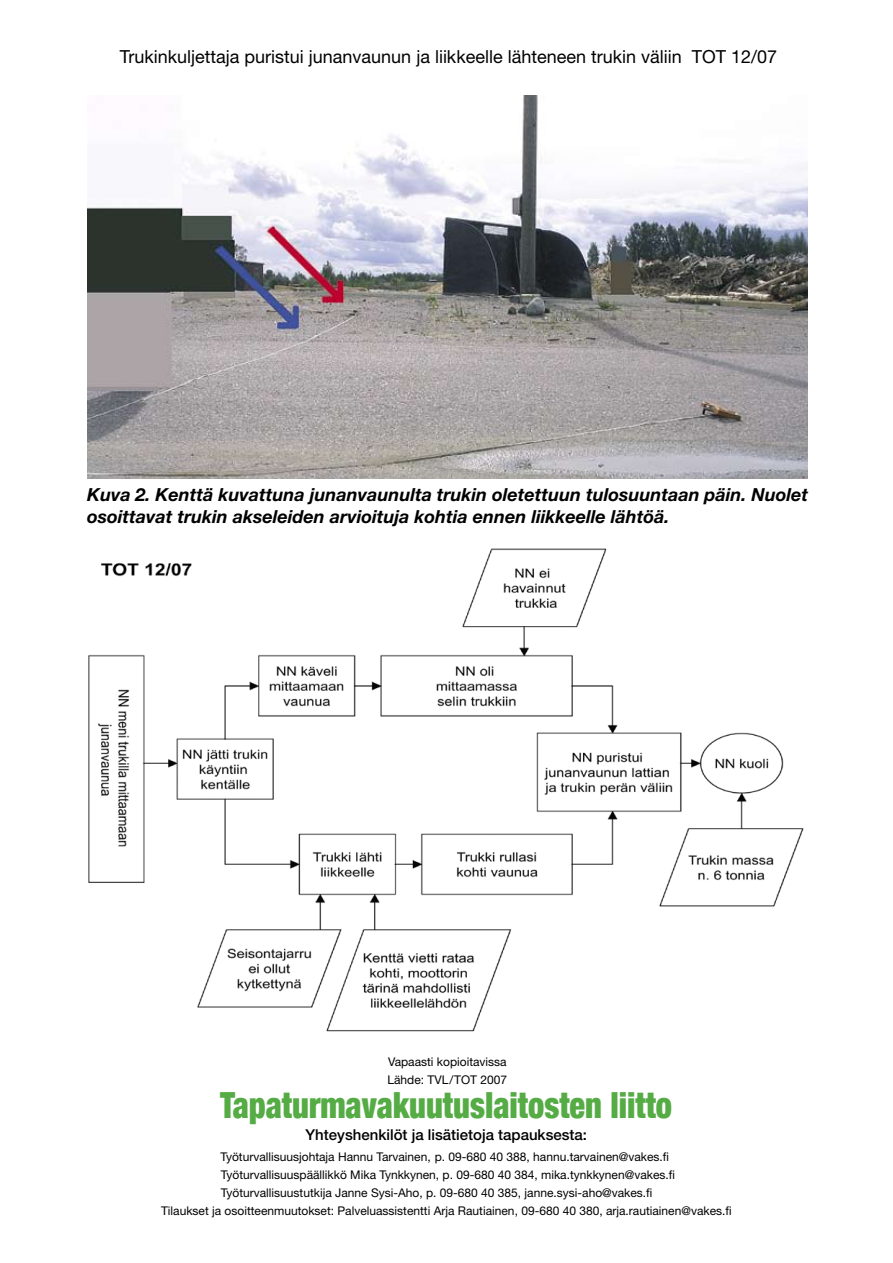
<style>
.page{position:relative;width:893px;height:1263px;background:#fff}
.page>*{position:absolute;margin:0;border:0;box-sizing:border-box;transform-origin:0 0}
.t1{font:900 condensed 36px "Helvetica Neue";color:#55ab44;scale:.9 1}
.t2{font:italic 700 18px/21.6px "Helvetica Neue";color:#000}
.t3{font:18px "Helvetica Neue";color:#000}
.t4{font:500 15px "Helvetica Neue";color:#000}
.t5{font:12px/18px "Helvetica Neue";color:#000}
</style>
<div class="page">
<img style="left:87px;top:96px;width:720px;height:382px">
<img style="left:88px;top:548px;width:716px;height:484px">
<h2 class="t3" style="left:120px;top:45px;width:659px">Trukinkuljettaja puristui junanvaunun ja liikkeelle lähteneen trukin väliin TOT 12/07</h2>
<h2 class="t2" style="left:87px;top:484px;width:723px">Kuva 2. Kenttä kuvattuna junanvaunulta trukin oletettuun tulosuuntaan päin. Nuolet osoittavat trukin akseleiden arvioituja kohtia ennen liikkeelle lähtöä.</h2>
<p class="t5" style="left:387px;top:1052px;width:121px">Vapaasti kopioitavissa<br>Lähde: TVL/TOT 2007</p>
<h1 class="t1" style="left:220px;top:1083px;width:504px">Tapaturmavakuutuslaitosten liitto</h1>
<p class="t4" style="left:306px;top:1125px;width:283px">Yhteyshenkilöt ja lisätietoja tapauksesta:</p>
<p class="t5" style="left:220px;top:1147px;width:450px">Työturvallisuusjohtaja Hannu Tarvainen, p. 09-680 40 388, hannu.tarvainen@vakes.fi</p>
<p class="t5" style="left:221px;top:1165px;width:456px">Työturvallisuuspäällikkö Mika Tynkkynen, p. 09-680 40 384, mika.tynkkynen@vakes.fi</p>
<p class="t5" style="left:221px;top:1183px;width:433px">Työturvallisuustutkija Janne Sysi-Aho, p. 09-680 40 385, janne.sysi-aho@vakes.fi</p>
<p class="t5" style="left:161px;top:1201px;width:572px">Tilaukset ja osoitteenmuutokset: Palveluassistentti Arja Rautiainen, 09-680 40 380, arja.rautiainen@vakes.fi</p>
</div>
